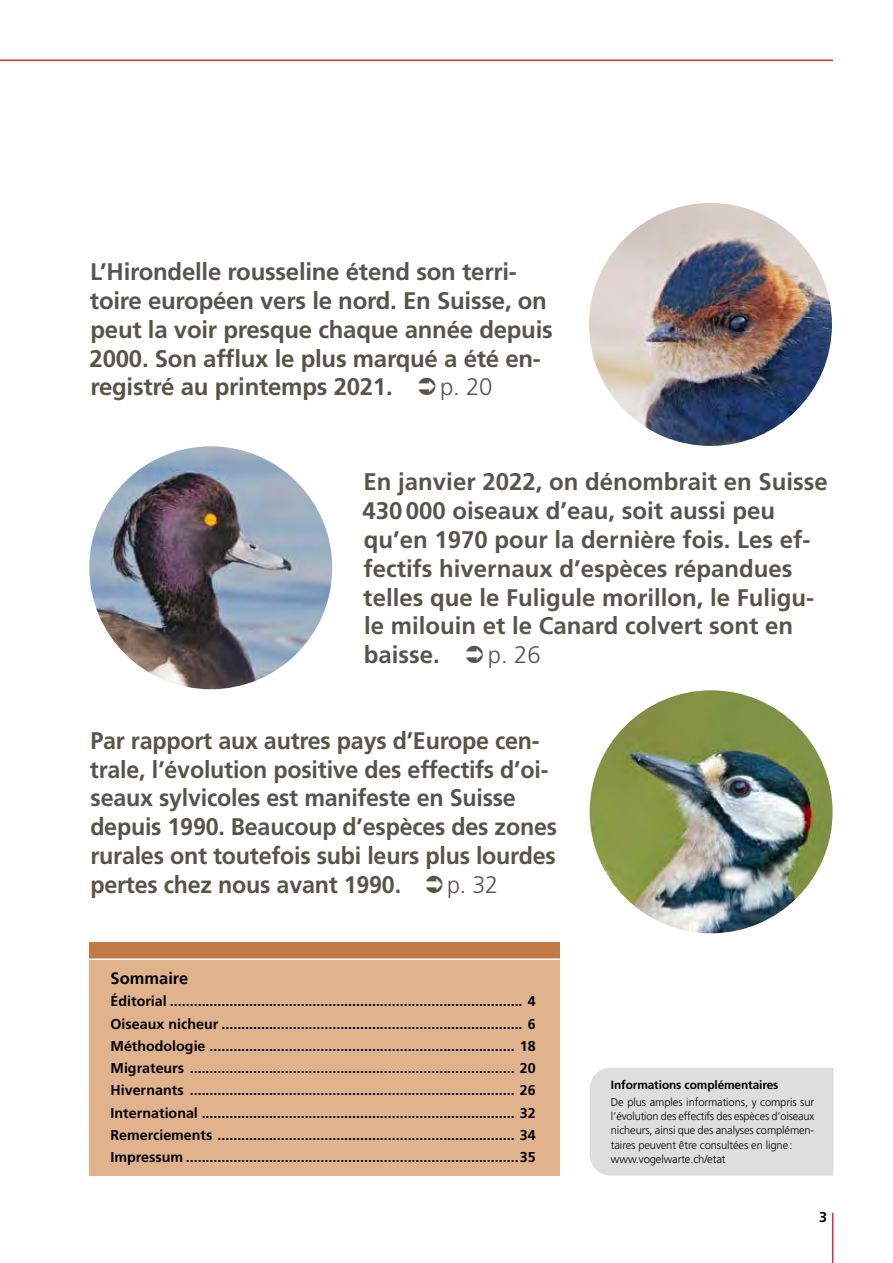
<style>
.page{position:relative;width:893px;height:1263px;background:#fff}
.page>*{position:absolute;margin:0;border:0;box-sizing:border-box;transform-origin:0 0}
.t1{font:700 24px/28.8px "Frutiger LT Pro";letter-spacing:-.01em;color:#57544b}
.t2{font:300 24px "Frutiger LT Pro";color:#57544b}
.t3{font:700 16.5px "Frutiger LT Pro";color:#000}
.t4{font:700 14.25px/22.2px "Frutiger LT Pro";color:#000;text-align:justify}
.t5{font:700 12px "Frutiger LT Pro";letter-spacing:-.01em;color:#000}
.t6{font:300 11.25px/14.2px "Frutiger LT Pro";letter-spacing:-.01em;color:#000}
</style>
<div class="page">
<img style="left:89px;top:446px;width:243px;height:243px;border-radius:121px">
<img style="left:590px;top:690px;width:243px;height:243px;border-radius:121px">
<img style="left:589px;top:203px;width:243px;height:243px;border-radius:121px">
<hr style="left:832px;top:1213px;width:1px;height:50px;background:#e42b2b">
<hr style="left:0;top:60px;width:833px;height:1px;background:#e42b2b">
<div style="left:89px;top:943px;width:471px;height:17px;background:#c37946"></div>
<div style="left:89px;top:960px;width:471px;height:216px;background:#e0b38c"></div>
<hr style="left:89px;top:958px;width:471px;height:2px;background:#fff">
<div style="left:590px;top:1068px;width:243px;height:108px;background:#dededd"></div>
<h1 class="t1" style="left:90px;top:257px;width:465px">L’Hirondelle rousseline étend son terri&shy;toire européen vers le nord. En Suisse, on peut la voir presque chaque année depuis 2000. Son afflux le plus marqué a été en&shy;registré au printemps 2021.</h1>
<h1 class="t2" style="left:440px;top:373px;width:54px">p. 20</h1>
<p class="t1" style="left:363px;top:468px;width:467px">En janvier 2022, on dénombrait en Suisse 430000 oiseaux d’eau, soit aussi peu qu’en 1970 pour la dernière fois. Les ef&shy;fectifs hivernaux d’espèces répandues telles que le Fuligule morillon, le Fuligu&shy;le milouin et le Canard colvert sont en baisse.</p>
<h1 class="t2" style="left:488px;top:641px;width:54px">p. 26</h1>
<p class="t1" style="left:90px;top:726px;width:469px">Par rapport aux autres pays d’Europe cen&shy;trale, l’évolution positive des effectifs d’oi&shy;seaux sylvicoles est manifeste en Suisse depuis 1990. Beaucoup d’espèces des zones rurales ont toutefois subi leurs plus lourdes pertes chez nous avant 1990.</p>
<h1 class="t2" style="left:447px;top:870px;width:52px">p. 32</h1>
<p class="t3" style="left:111px;top:968px;width:79px">Sommaire</p>
<p class="t4" style="left:111px;top:990px;width:427px">Éditorial ......................................................................................... 4<br>Oiseaux nicheur ............................................................................ 6<br>Méthodologie ............................................................................. 18<br>Migrateurs .................................................................................. 20<br>Hivernants .................................................................................. 26<br>International ............................................................................... 32<br>Remerciements ........................................................................... 34<br>Impressum ....................................................................................35</p>
<p class="t5" style="left:611px;top:1078px;width:169px">Informations complémentaires</p>
<p class="t6" style="left:611px;top:1095px;width:205px">De plus amples informations, y compris sur l’évolution des effectifs des espèces d’oiseaux nicheurs, ainsi que des analyses complémen&shy;taires peuvent être consultées en ligne: www.vogelwarte.ch/etat</p>
<p class="t4" style="left:819px;top:1206px;width:9px">3</p>
</div>
